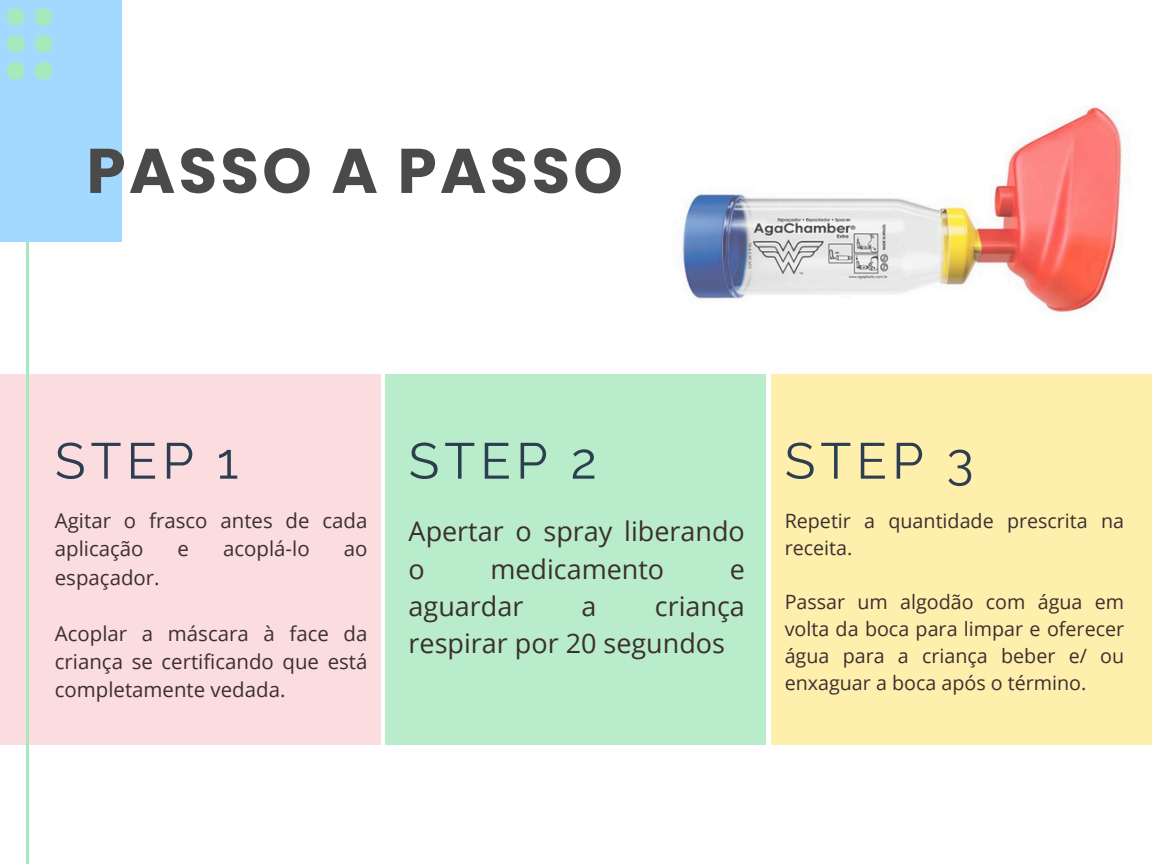
<style>
.page{position:relative;width:1152px;height:864px;background:#fff}
.page>*{position:absolute;margin:0;border:0;box-sizing:border-box;transform-origin:0 0}
.t1{font:700 63px "Poppins";letter-spacing:.05em;color:#4a4a4a}
.t2{font:50.55px "Raleway";letter-spacing:.1em;color:#2c3e50}
.t3{font:27px/37.2px "Open Sans";color:#3b2f2f}
.t4{font:20.4px/28.2px "Open Sans";color:#3b2f2f}
.t5{font:19.65px/27px "Open Sans";color:#3b2f2f}
</style>
<div class="page">
<div style="left:0;top:374px;width:380px;height:371px;background:#fbdcdf"></div>
<div style="left:386px;top:374px;width:380px;height:371px;background:#b8ecca"></div>
<div style="left:772px;top:374px;width:380px;height:371px;background:#ffefad"></div>
<hr style="left:26px;top:146px;width:3px;height:718px;background:#a7e8bd">
<div style="left:0;top:0;width:122px;height:242px;background:#a3d9ff"></div>
<svg style="left:34px;top:8px;width:18px;height:72px"></svg>
<svg style="left:7px;top:8px;width:18px;height:72px"></svg>
<img style="left:679px;top:106px;width:446px;height:207px">
<h1 class="t1" style="left:86px;top:127px;width:538px">PASSO A PASSO</h1>
<p class="t2" style="left:55px;top:431px;width:185px">STEP 1</p>
<p class="t4" style="left:55px;top:506px;width:314px">Agitar o frasco antes de cada aplicação</p>
<p class="t4" style="left:178px;top:534px;width:13px">e</p>
<p class="t4" style="left:223px;top:534px;width:88px">acoplá-lo</p>
<p class="t4" style="left:344px;top:534px;width:25px">ao</p>
<p class="t4" style="left:55px;top:563px;width:106px">espaçador.</p>
<p class="t4" style="left:55px;top:619px;width:314px;text-align:justify">Acoplar a máscara à face da criança se certificando que está completamente vedada.</p>
<p class="t2" style="left:409px;top:431px;width:190px">STEP 2</p>
<h2 class="t3" style="left:409px;top:512px;width:338px">Apertar o spray liberando o</h2>
<h2 class="t3" style="left:490px;top:549px;width:175px">medicamento</h2>
<h2 class="t3" style="left:730px;top:549px;width:17px">e</h2>
<h2 class="t3" style="left:409px;top:587px;width:116px">aguardar</h2>
<h2 class="t3" style="left:582px;top:587px;width:16px">a</h2>
<h2 class="t3" style="left:409px;top:587px;width:338px;text-indent:246px">criança respirar por 20 segundos</h2>
<h3 class="t2" style="left:785px;top:431px;width:190px">STEP 3</h3>
<p class="t5" style="left:785px;top:507px;width:341px">Repetir a quantidade prescrita na receita.</p>
<h2 class="t5" style="left:785px;top:588px;width:341px;text-align:justify">Passar um algodão com água em volta da boca para limpar e oferecer água para a criança beber e/ ou enxaguar a boca após o término.</h2>
</div>
